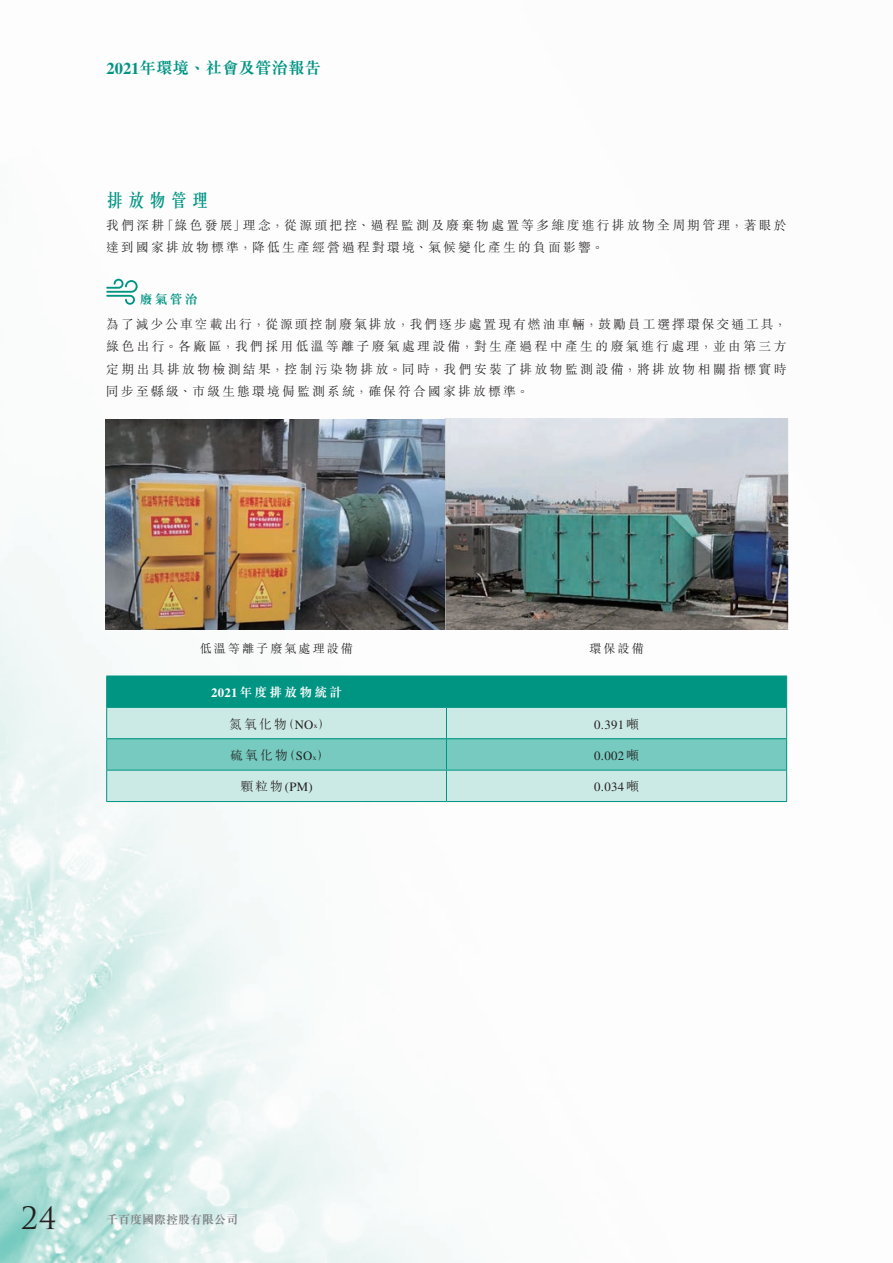
<style>
.page{position:relative;width:893px;height:1263px;background:#fff}
.page>*{position:absolute;margin:0;border:0;box-sizing:border-box;transform-origin:0 0}
.t1{font:30px "Trajan Pro 3";color:#231f20}
._01_Heading_1{font:500 18px "C Song 3 HK";letter-spacing:.18em;color:#009483}
.t2{font:700 16.5px "M Sung HK";color:#009483}
._00_Body_text{font:300 12.75px/22.5px "M Sung HK";letter-spacing:.18em;color:#231f20}
._50_Table_Body{font:12.75px "Times LT Std";letter-spacing:.025em;color:#231f20}
._50_Table_Body-2{font:300 12.75px "M Sung HK";letter-spacing:.175em;color:#231f20}
._50_Table_Body-3{font:700 12.75px "M Sung HK";letter-spacing:.175em;color:#fff}
._02_Heading_2{font:700 12.75px "M Sung HK";color:#009483}
._10_Notes_text{font:300 12px "M Sung HK";letter-spacing:.175em;color:#231f20}
.t3{font:700 12px "M Sung HK";color:#808285}
.s1{font-family:"Times LT Std"}
.s2{font-family:"Times LT Std";font-weight:400}
.s3{font-family:"Times LT Std";font-weight:400;font-size:7.5px}
.s4{font-family:"M Sung HK";font-weight:300}
</style>
<div class="page">
<img style="left:0;top:278px;width:789px;height:985px">
<svg style="left:106px;top:279px;width:32px;height:26px"></svg>
<img style="left:106px;top:420px;width:339px;height:210px">
<img style="left:445px;top:419px;width:343px;height:211px">
<svg style="left:107px;top:677px;width:679px;height:124px;background:#87cdc4"></svg>
<div style="left:107px;top:739px;width:339px;height:31px;background:#76cabf"></div>
<div style="left:446px;top:739px;width:341px;height:31px;background:#76cabf"></div>
<hr style="left:106px;top:676px;width:340px;height:1px;background:#009483">
<hr style="left:106px;top:676px;width:1px;height:31px;background:#009483">
<hr style="left:446px;top:676px;width:341px;height:1px;background:#009483">
<hr style="left:446px;top:676px;width:1px;height:31px;background:#009483">
<hr style="left:786px;top:676px;width:1px;height:31px;background:#009483">
<hr style="left:106px;top:707px;width:340px;height:1px;background:#009483">
<hr style="left:106px;top:708px;width:1px;height:30px;background:#009483">
<hr style="left:446px;top:707px;width:341px;height:1px;background:#009483">
<hr style="left:446px;top:708px;width:1px;height:30px;background:#009483">
<hr style="left:786px;top:708px;width:1px;height:30px;background:#009483">
<hr style="left:106px;top:738px;width:340px;height:1px;background:#009483">
<hr style="left:106px;top:739px;width:1px;height:31px;background:#009483">
<hr style="left:446px;top:738px;width:341px;height:1px;background:#009483">
<hr style="left:446px;top:739px;width:1px;height:31px;background:#009483">
<hr style="left:786px;top:739px;width:1px;height:31px;background:#009483">
<hr style="left:106px;top:770px;width:340px;height:1px;background:#009483">
<hr style="left:106px;top:770px;width:1px;height:31px;background:#009483">
<hr style="left:446px;top:770px;width:341px;height:1px;background:#009483">
<hr style="left:446px;top:770px;width:1px;height:31px;background:#009483">
<hr style="left:786px;top:770px;width:1px;height:31px;background:#009483">
<hr style="left:106px;top:801px;width:340px;height:1px;background:#009483">
<hr style="left:446px;top:801px;width:341px;height:1px;background:#009483">
<p class="t2" style="left:107px;top:60px;width:216px"><span class="s1">2021</span>年環境、社會及管治報告</p>
<p class="_01_Heading_1" style="left:106px;top:192px;width:104px">排放物管理</p>
<p class="_00_Body_text" style="left:106px;top:213px;width:682px">我們深耕「綠色發展」理念，從源頭把控、過程監測及廢棄物處置等多維度進行排放物全周期管理，著眼於達到國家排放物標準，降低生產經營過程對環境、氣候變化產生的負面影響。</p>
<p class="_02_Heading_2" style="left:140px;top:293px;width:59px">廢氣管治</p>
<p class="_00_Body_text" style="left:106px;top:312px;width:682px;text-align:justify">為了減少公車空載出行，從源頭控制廢氣排放，我們逐步處置現有燃油車輛，鼓勵員工選擇環保交通工具，綠色出行。各廠區，我們採用低溫等離子廢氣處理設備，對生產過程中產生的廢氣進行處理，並由第三方定期出具排放物檢測結果，控制污染物排放。同時，我們安裝了排放物監測設備，將排放物相關指標實時同步至縣級、市級生態環境侷監測系統，確保符合國家排放標準。</p>
<p class="_10_Notes_text" style="left:200px;top:640px;width:155px">低溫等離子廢氣處理設備</p>
<p class="_10_Notes_text" style="left:589px;top:640px;width:56px">環保設備</p>
<p class="_50_Table_Body-3" style="left:211px;top:686px;width:133px"><span class="s1">2021</span>年度排放物統計</p>
<p class="_50_Table_Body-2" style="left:229px;top:715px;width:103px">氮氧化物（<span class="s2">NO</span><span class="s3">x</span>）</p>
<p class="_50_Table_Body" style="left:594px;top:717px;width:46px">0.391<span class="s4">噸</span></p>
<p class="_50_Table_Body-2" style="left:230px;top:746px;width:101px">硫氧化物（<span class="s2">SO</span><span class="s3">x</span>）</p>
<p class="_50_Table_Body" style="left:594px;top:748px;width:46px">0.002<span class="s4">噸</span></p>
<p class="_50_Table_Body" style="left:240px;top:780px;width:74px"><span class="s4">顆粒物</span>(PM)</p>
<p class="_50_Table_Body" style="left:594px;top:780px;width:46px">0.034<span class="s4">噸</span></p>
<h1 class="t1" style="left:21px;top:1197px;width:37px">24</h1>
<p class="t3" style="left:106px;top:1213px;width:133px">千百度國際控股有限公司</p>
</div>
